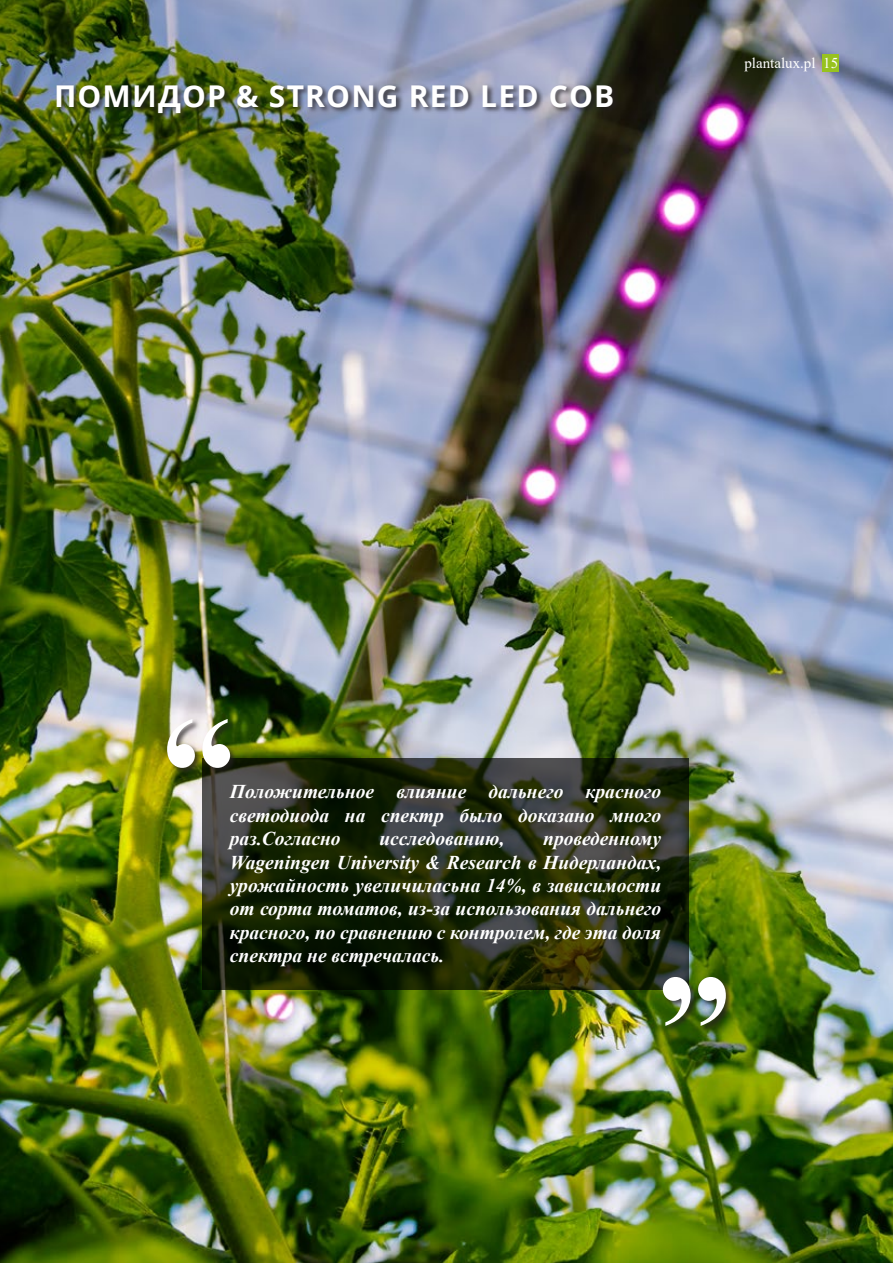
<style>
.page{position:relative;width:893px;height:1263px;background:#fff}
.page>*{position:absolute;margin:0;border:0;box-sizing:border-box;transform-origin:0 0}
.t1{font:700 150px "Times New Roman";color:#fff}
.t2{font:700 30px "Open Sans";letter-spacing:.04em;color:#fff}
.t3{font:italic 700 19.5px/23.4px "Times New Roman";color:#fff;text-align:justify}
.t4{font:15px "Times New Roman";color:#fff}
</style>
<div class="page">
<img style="left:0;top:0;width:893px;height:1263px">
<div style="left:822px;top:54px;width:17px;height:18px;background:#97c21f"></div>
<div style="left:55px;top:83px;width:565px;height:37px;background:#231f20;opacity:.75"></div>
<svg style="left:202px;top:758px;width:487px;height:231px;background:#222b14"></svg>
<div style="left:662px;top:976px;width:71px;height:57px;background:#231f20;opacity:.75"></div>
<div style="left:166px;top:718px;width:71px;height:57px;background:#231f20;opacity:.75"></div>
<p class="t2" style="left:54px;top:74px;width:562px">ПОМИДОР &amp; STRONG RED LED COB</p>
<p class="t4" style="left:744px;top:52px;width:73px">plantalux.pl</p>
<p class="t4" style="left:823px;top:52px;width:16px">15</p>
<p class="t1" style="left:236px;top:904px;width:76px;rotate:-180deg">„</p>
<p class="t3" style="left:230px;top:779px;width:433px">Положительное влияние дальнего красного светодиода на спектр было доказано много раз.Cогласно</p>
<p class="t3" style="left:230px;top:826px;width:433px;text-indent:313px">проведенному Wageningen University &amp; Research в Нидерландах, урожайность увеличиласьна 14%, в зависимости от сорта томатов, из-за использования дальнего красного, по сравнению с контролем, где эта доля спектра не встречалась.</p>
<p class="t3" style="left:379px;top:826px;width:126px">исследованию,</p>
<p class="t1" style="left:657px;top:841px;width:76px">„</p>
</div>
